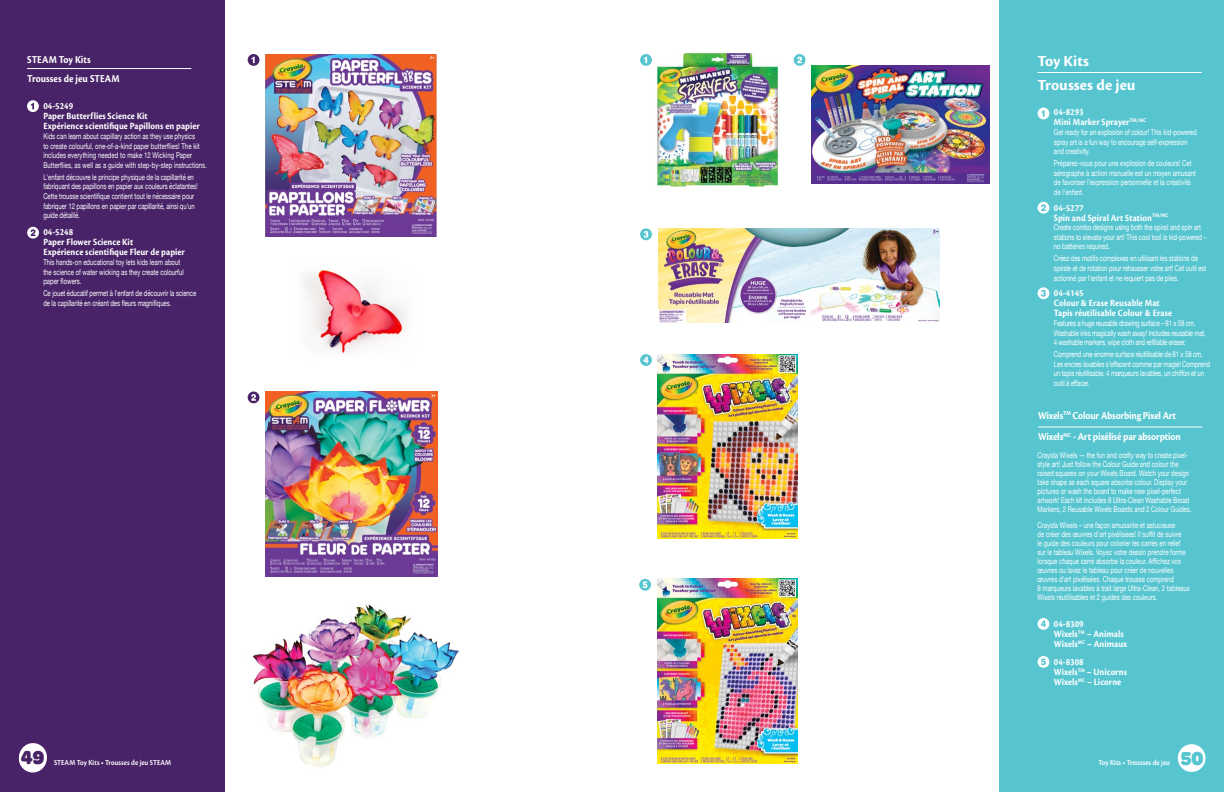
<style>
.page{position:relative;width:1224px;height:792px;background:#fff}
.page>*{position:absolute;margin:0;border:0;box-sizing:border-box;transform-origin:0 0}
.t1{font:900 20px "Omnes";color:#482367;scale:.9 1}
.t2{font:900 20px "Omnes";color:#56c5d0;scale:.9 1}
.t3{font:700 16px/24px "Cronos Pro";color:#fff}
.t4{font:700 11px "Cronos Pro";letter-spacing:-.015em;color:#fff;scale:.9 1}
.t5{font:700 9.9px "Cronos Pro";color:#fff;scale:.91 1}
.t6{font:8px/9.6px "Helvetica Neue";color:#fff;scale:.75 1}
.t7{font:8px/9.6px "Helvetica Neue";letter-spacing:-.02em;color:#fff;scale:.75 1}
.t8{font:8px/9.6px "Helvetica Neue";letter-spacing:-.025em;color:#fff;scale:.75 1}
.t9{font:600 8px "Cronos Pro";color:#fff;scale:.9 1}
</style>
<div class="page">
<div style="left:999px;top:0;width:225px;height:792px;background:#56c5d0"></div>
<div style="left:1178px;top:744px;width:28px;height:28px;background:#fff;border-radius:50%"></div>
<div style="left:0;top:0;width:225px;height:792px;background:#482367"></div>
<svg style="left:19px;top:745px;width:28px;height:28px"></svg>
<img style="left:253px;top:604px;width:206px;height:164px">
<div style="left:19px;top:743px;width:28px;height:28px;background:#fff;border-radius:50%"></div>
<svg style="left:27px;top:227px;width:12px;height:12px"></svg>
<svg style="left:31px;top:229px;width:5px;height:7px"></svg>
<div style="left:248px;top:54px;width:11px;height:12px;background:#482367;border-radius:50%"></div>
<svg style="left:251px;top:57px;width:4px;height:6px"></svg>
<div style="left:248px;top:391px;width:11px;height:12px;background:#482367;border-radius:50%"></div>
<svg style="left:251px;top:394px;width:5px;height:7px"></svg>
<img style="left:266px;top:392px;width:172px;height:184px">
<img style="left:657px;top:354px;width:141px;height:184px">
<img style="left:657px;top:579px;width:141px;height:184px">
<hr style="left:27px;top:68px;width:164px;height:1px;background:#fff">
<div style="left:27px;top:100px;width:12px;height:12px;background:#fff;border-radius:50%"></div>
<svg style="left:31px;top:103px;width:3px;height:7px"></svg>
<hr style="left:1038px;top:72px;width:164px;height:1px;background:#fff">
<div style="left:1038px;top:108px;width:11px;height:11px;background:#fff;border-radius:50%"></div>
<svg style="left:1041px;top:110px;width:4px;height:7px"></svg>
<div style="left:1038px;top:202px;width:11px;height:12px;background:#fff;border-radius:50%"></div>
<svg style="left:1041px;top:204px;width:5px;height:7px"></svg>
<svg style="left:640px;top:54px;width:12px;height:12px"></svg>
<svg style="left:644px;top:57px;width:3px;height:6px"></svg>
<svg style="left:794px;top:54px;width:12px;height:12px"></svg>
<svg style="left:797px;top:57px;width:5px;height:6px"></svg>
<img style="left:656px;top:52px;width:123px;height:135px">
<img style="left:266px;top:54px;width:171px;height:182px">
<img style="left:303px;top:270px;width:104px;height:84px">
<img style="left:658px;top:228px;width:282px;height:94px">
<svg style="left:640px;top:228px;width:12px;height:12px"></svg>
<svg style="left:644px;top:231px;width:4px;height:7px"></svg>
<div style="left:1038px;top:287px;width:11px;height:12px;background:#fff;border-radius:50%"></div>
<svg style="left:1041px;top:290px;width:5px;height:7px"></svg>
<hr style="left:1038px;top:426px;width:164px;height:1px;background:#fff">
<svg style="left:640px;top:354px;width:12px;height:12px"></svg>
<svg style="left:643px;top:357px;width:6px;height:6px"></svg>
<div style="left:1038px;top:618px;width:11px;height:12px;background:#fff;border-radius:50%"></div>
<svg style="left:1041px;top:620px;width:5px;height:7px"></svg>
<svg style="left:639px;top:579px;width:12px;height:12px"></svg>
<svg style="left:643px;top:581px;width:4px;height:7px"></svg>
<svg style="left:1038px;top:656px;width:11px;height:12px"></svg>
<svg style="left:1041px;top:659px;width:5px;height:6px"></svg>
<img style="left:812px;top:66px;width:177px;height:118px">
<p class="t4" style="left:27px;top:54px;width:72px">STEAM Toy Kits</p>
<p class="t4" style="left:27px;top:72px;width:104px">Trousses de jeu STEAM</p>
<p class="t5" style="left:43px;top:101px;width:34px">04-5249</p>
<p class="t5" style="left:43px;top:111px;width:116px">Paper Butterflies Science Kit</p>
<p class="t5" style="left:43px;top:121px;width:173px">Expérience scientifique Papillons en papier</p>
<p class="t6" style="left:43px;top:132px;width:219px">Kids can learn about capillary action as they use physics<br>to create colourful, one-of-a-kind paper butterflies! The kit includes everything needed to make 12 Wicking Paper Butterflies, as well as a guide with step-by-step instructions.</p>
<p class="t6" style="left:43px;top:173px;width:207px">L'enfant découvre le principe physique de la capillarité en fabriquant des papillons en papier aux couleurs éclatantes!<br>Cette trousse scientifique contient tout le nécessaire pour fabriquer 12 papillons en papier par capillarité, ainsi qu'un guide détaillé.</p>
<p class="t5" style="left:43px;top:227px;width:34px">04-5248</p>
<p class="t5" style="left:43px;top:237px;width:100px">Paper Flower Science Kit</p>
<p class="t5" style="left:43px;top:247px;width:157px">Expérience scientifique Fleur de papier</p>
<p class="t6" style="left:43px;top:258px;width:189px">This hands-on educational toy lets kids learn about the science of water wicking as they create colourful paper flowers.</p>
<p class="t6" style="left:43px;top:289px;width:205px">Ce jouet éducatif permet à l'enfant de découvrir la science de la capillarité en créant des fleurs magnifiques.</p>
<p class="t3" style="left:1038px;top:50px;width:100px">Toy Kits<br>Trousses de jeu</p>
<p class="t5" style="left:1054px;top:107px;width:34px">04-8293</p>
<p class="t5" style="left:1054px;top:117px;width:103px">Mini Marker Sprayer<sup>TM/MC</sup></p>
<p class="t6" style="left:1054px;top:128px;width:192px">Get ready for an explosion of colour! This kid-powered spray art is a fun way to encourage self-expression and creativity.</p>
<p class="t6" style="left:1054px;top:159px;width:191px">Préparez-vous pour une explosion de couleurs! Cet aérographe à action manuelle est un moyen amusant de favoriser l'expression personnelle et la créativité de l'enfant.</p>
<p class="t5" style="left:1054px;top:202px;width:34px">04-5277</p>
<p class="t5" style="left:1054px;top:212px;width:128px">Spin and Spiral Art Station<sup>TM/MC</sup></p>
<p class="t6" style="left:1054px;top:223px;width:205px">Create combo designs using both the spiral and spin art stations to elevate your art! This cool tool is kid-powered – no batteries required.</p>
<p class="t6" style="left:1054px;top:254px;width:205px">Créez des motifs complexes en utilisant les stations de spirale et de rotation pour rehausser votre art! Cet outil est actionné par l'enfant et ne requiert pas de piles.</p>
<p class="t5" style="left:1054px;top:288px;width:34px">04-4145</p>
<p class="t5" style="left:1054px;top:298px;width:118px">Colour &amp; Erase Reusable Mat</p>
<p class="t5" style="left:1054px;top:308px;width:132px">Tapis réutilisable Colour &amp; Erase</p>
<p class="t8" style="left:1054px;top:319px;width:204px">Features a huge reusable drawing surface – 81 x 58 cm.<br>Washable inks magically wash away! Includes reusable mat,</p>
<p class="t8" style="left:1054px;top:338px;width:177px">4 washable markers, wipe cloth and refillable eraser.</p>
<p class="t7" style="left:1054px;top:350px;width:210px">Comprend une énorme surface réutilisable de 81 x 58 cm.<br>Les encres lavables s’effacent comme par magie! Comprend un tapis réutilisable, 4 marqueurs lavables, un chiffon et un outil à effacer.</p>
<p class="t4" style="left:1038px;top:409px;width:155px">Wixels<sup>TM</sup> Colour Absorbing Pixel Art</p>
<p class="t4" style="left:1038px;top:431px;width:160px">Wixels<sup>MC</sup> - Art pixélisé par absorption</p>
<p class="t6" style="left:1038px;top:451px;width:207px;line-height:9px">Crayola Wixels — the fun and crafty way to create pixel&shy;style art! Just follow the Colour Guide and colour the raised squares on your Wixels Board. Watch your design take shape as each square absorbs colour. Display your pictures or wash the board to make new pixel-perfect artwork! Each kit includes 8 Ultra-Clean Washable Broad Markers, 2 Reusable Wixels Boards and 2 Colour Guides.</p>
<p class="t6" style="left:1038px;top:521px;width:205px;line-height:9px">Crayola Wixels – une façon amusante et astucieuse<br>de créer des œuvres d’art pixélisées! Il suffit de suivre<br>le guide des couleurs pour colorier les carrés en relief sur le tableau Wixels. Voyez votre dessin prendre forme lorsque chaque carré absorbe la couleur. Affichez vos œuvres ou lavez le tableau pour créer de nouvelles œuvres d'art pixélisées. Chaque trousse comprend<br>8 marqueurs lavables à trait large Ultra-Clean, 2 tableaux Wixels réutilisables et 2 guides des couleurs.</p>
<p class="t5" style="left:1054px;top:618px;width:34px">04-8309</p>
<p class="t5" style="left:1054px;top:628px;width:78px">Wixels<sup>TM</sup> – Animals</p>
<p class="t5" style="left:1054px;top:638px;width:82px">Wixels<sup>MC</sup> – Animaux</p>
<p class="t5" style="left:1054px;top:656px;width:34px">04-8308</p>
<p class="t5" style="left:1054px;top:666px;width:82px">Wixels<sup>TM</sup> – Unicorns</p>
<p class="t5" style="left:1054px;top:676px;width:76px">Wixels<sup>MC</sup> – Licorne</p>
<h1 class="t1" style="left:21px;top:742px;width:27px">49</h1>
<h1 class="t2" style="left:1181px;top:743px;width:26px">50</h1>
<p class="t9" style="left:54px;top:758px;width:132px">STEAM Toy Kits • Trousses de jeu STEAM</p>
<p class="t9" style="left:1098px;top:758px;width:81px">Toy Kits • Trousses de jeu</p>
</div>
